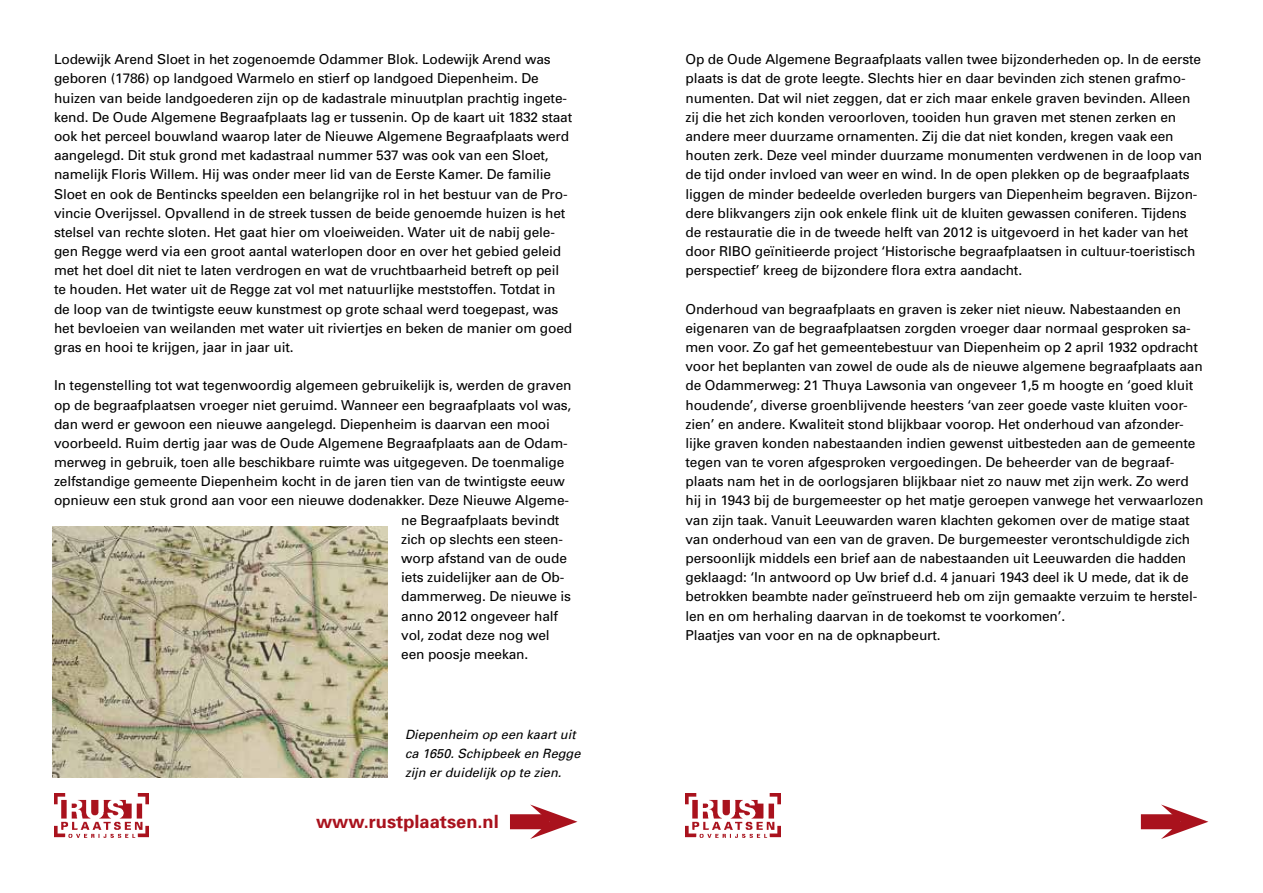
<style>
.page{position:relative;width:1263px;height:893px;background:#fff}
.page>*{position:absolute;margin:0;border:0;box-sizing:border-box;transform-origin:0 0}
.t1{font:700 18.3px "Univers";color:#a9121d}
.t2{font:13.65px/19.2px "Univers";letter-spacing:-.01em;color:#000}
.t3{font:italic 12.75px/19.2px "Univers";color:#000}
</style>
<div class="page">
<img style="left:54px;top:793px;width:95px;height:45px">
<img style="left:685px;top:793px;width:95px;height:45px">
<div style="left:510px;top:814px;width:39px;height:15px;background:#a9121d"></div>
<svg style="left:530px;top:804px;width:47px;height:35px"></svg>
<div style="left:1141px;top:814px;width:39px;height:15px;background:#a9121d"></div>
<svg style="left:1161px;top:804px;width:47px;height:35px"></svg>
<img style="left:53px;top:527px;width:334px;height:250px">
<p class="t2" style="left:54px;top:50px;width:520px">Lodewijk Arend Sloet in het zogenoemde Odammer Blok. Lodewijk Arend was geboren (1786) op landgoed Warmelo en stierf op landgoed Diepenheim. De huizen van beide landgoederen zijn op de kadastrale minuutplan prachtig ingete&shy;kend. De Oude Algemene Begraafplaats lag er tussenin. Op de kaart uit 1832 staat ook het perceel bouwland waarop later de Nieuwe Algemene Begraafplaats werd aangelegd. Dit stuk grond met kadastraal nummer 537 was ook van een Sloet, namelijk Floris Willem. Hij was onder meer lid van de Eerste Kamer. De familie Sloet en ook de Bentincks speelden een belangrijke rol in het bestuur van de Pro&shy;vincie Overijssel. Opvallend in de streek tussen de beide genoemde huizen is het stelsel van rechte sloten. Het gaat hier om vloeiweiden. Water uit de nabij gele&shy;gen Regge werd via een groot aantal waterlopen door en over het gebied geleid met het doel dit niet te laten verdrogen en wat de vruchtbaarheid betreft op peil te houden. Het water uit de Regge zat vol met natuurlijke meststoffen. Totdat in de loop van de twintigste eeuw kunstmest op grote schaal werd toegepast, was het bevloeien van weilanden met water uit riviertjes en beken de manier om goed gras en hooi te krijgen, jaar in jaar uit.</p>
<p class="t2" style="left:54px;top:376px;width:519px">In tegenstelling tot wat tegenwoordig algemeen gebruikelijk is, werden de graven</p>
<p class="t2" style="left:54px;top:395px;width:519px">op de begraafplaatsen vroeger niet geruimd. Wanneer een begraafplaats vol was,</p>
<p class="t2" style="left:54px;top:414px;width:497px">dan werd er gewoon een nieuwe aangelegd. Diepenheim is daarvan een mooi</p>
<p class="t2" style="left:54px;top:434px;width:515px">voorbeeld. Ruim dertig jaar was de Oude Algemene Begraafplaats aan de Odam-</p>
<p class="t2" style="left:54px;top:453px;width:512px">merweg in gebruik, toen alle beschikbare ruimte was uitgegeven. De toenmalige</p>
<p class="t2" style="left:54px;top:472px;width:512px">zelfstandige gemeente Diepenheim kocht in de jaren tien van de twintigste eeuw</p>
<p class="t2" style="left:54px;top:491px;width:517px">opnieuw een stuk grond aan voor een nieuwe dodenakker. Deze Nieuwe Algeme-</p>
<p class="t2" style="left:401px;top:510px;width:160px">ne Begraafplaats bevindt</p>
<p class="t2" style="left:401px;top:529px;width:163px">zich op slechts een steen-</p>
<p class="t2" style="left:401px;top:549px;width:167px">worp afstand van de oude</p>
<p class="t2" style="left:401px;top:568px;width:165px">iets zuidelijker aan de Ob-</p>
<p class="t2" style="left:401px;top:587px;width:171px">dammerweg. De nieuwe is</p>
<p class="t2" style="left:401px;top:606px;width:158px">anno 2012 ongeveer half</p>
<p class="t2" style="left:401px;top:625px;width:150px">vol, zodat deze nog wel</p>
<p class="t2" style="left:401px;top:645px;width:129px">een poosje meekan.</p>
<p class="t3" style="left:405px;top:725px;width:177px">Diepenheim op een kaart uit ca 1650. Schipbeek en Regge zijn er duidelijk op te zien.</p>
<h1 class="t1" style="left:316px;top:810px;width:184px">www.rustplaatsen.nl</h1>
<p class="t2" style="left:685px;top:50px;width:518px">Op de Oude Algemene Begraafplaats vallen twee bijzonderheden op. In de eerste plaats is dat de grote leegte. Slechts hier en daar bevinden zich stenen grafmo&shy;numenten. Dat wil niet zeggen, dat er zich maar enkele graven bevinden. Alleen zij die het zich konden veroorloven, tooiden hun graven met stenen zerken en andere meer duurzame ornamenten. Zij die dat niet konden, kregen vaak een houten zerk. Deze veel minder duurzame monumenten verdwenen in de loop van de tijd onder invloed van weer en wind. In de open plekken op de begraafplaats liggen de minder bedeelde overleden burgers van Diepenheim begraven. Bijzon&shy;dere blikvangers zijn ook enkele flink uit de kluiten gewassen coniferen. Tijdens de restauratie die in de tweede helft van 2012 is uitgevoerd in het kader van het door RIBO geïnitieerde project ‘Historische begraafplaatsen in cultuur-toeristisch perspectief’ kreeg de bijzondere flora extra aandacht.</p>
<p class="t2" style="left:685px;top:299px;width:519px">Onderhoud van begraafplaats en graven is zeker niet nieuw. Nabestaanden en eigenaren van de begraafplaatsen zorgden vroeger daar normaal gesproken sa&shy;men voor. Zo gaf het gemeentebestuur van Diepenheim op 2 april 1932 opdracht voor het beplanten van zowel de oude als de nieuwe algemene begraafplaats aan de Odammerweg: 21 Thuya Lawsonia van ongeveer 1,5 m hoogte en ‘goed kluit houdende’, diverse groenblijvende heesters ‘van zeer goede vaste kluiten voor&shy;zien’ en andere. Kwaliteit stond blijkbaar voorop. Het onderhoud van afzonder&shy;lijke graven konden nabestaanden indien gewenst uitbesteden aan de gemeente tegen van te voren afgesproken vergoedingen. De beheerder van de begraaf&shy;plaats nam het in de oorlogsjaren blijkbaar niet zo nauw met zijn werk. Zo werd hij in 1943 bij de burgemeester op het matje geroepen vanwege het verwaarlozen van zijn taak. Vanuit Leeuwarden waren klachten gekomen over de matige staat van onderhoud van een van de graven. De burgemeester verontschuldigde zich persoonlijk middels een brief aan de nabestaanden uit Leeuwarden die hadden geklaagd: ‘In antwoord op Uw brief d.d. 4 januari 1943 deel ik U mede, dat ik de betrokken beambte nader geïnstrueerd heb om zijn gemaakte verzuim te herstel&shy;len en om herhaling daarvan in de toekomst te voorkomen’.<br>Plaatjes van voor en na de opknapbeurt.</p>
</div>
